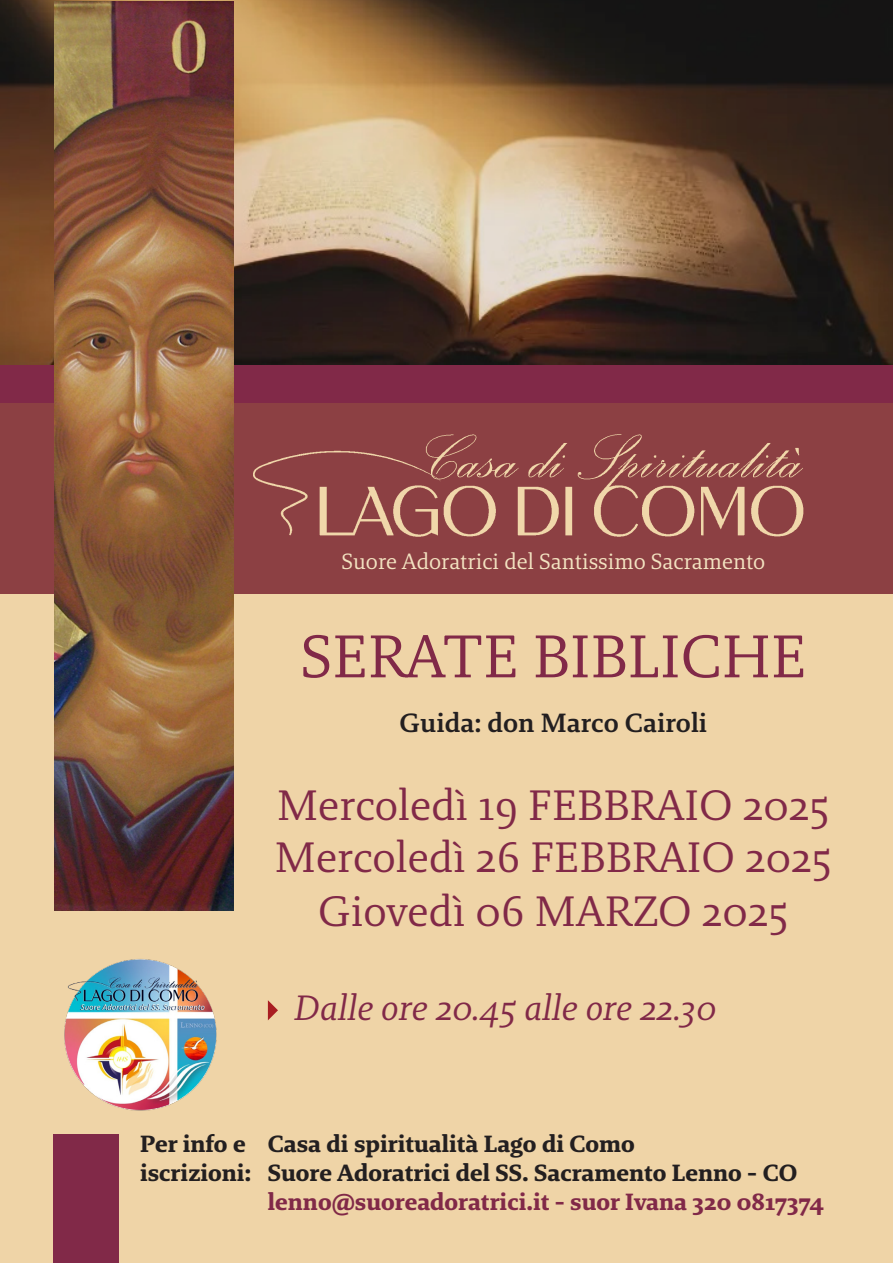
<style>
.page{position:relative;width:893px;height:1263px;background:#fff}
.page>*{position:absolute;margin:0;border:0;box-sizing:border-box;transform-origin:0 0}
.t1{font:61.5px "Brando";color:#812948}
.t2{font:43.5px "Brando";color:#812948}
.t3{font:italic 36px "Brando";color:#812948}
.t4{font:600 27px "Brando";color:#231f20}
.t5{font:700 24px "Brando";color:#231f20}
.t6{font:700 24px "Brando";color:#812948}
.t7{font:22.5px "Brando";color:#f3e3c1}
</style>
<div class="page">
<div style="left:0;top:404px;width:893px;height:859px;background:#efd4a7"></div>
<div style="left:0;top:402px;width:893px;height:192px;background:#8c4043"></div>
<svg style="left:0;top:0;width:893px;height:365px;background:#6d5740"></svg>
<div style="left:0;top:365px;width:893px;height:38px;background:#812948"></div>
<img style="left:54px;top:1px;width:180px;height:910px">
<img style="left:253px;top:434px;width:551px;height:103px">
<svg style="left:268px;top:1000px;width:10px;height:20px"></svg>
<img style="left:64px;top:959px;width:153px;height:152px">
<div style="left:53px;top:1134px;width:66px;height:129px;background:#812948"></div>
<p class="t7" style="left:342px;top:548px;width:425px">Suore Adoratrici del Santissimo Sacramento</p>
<p class="t1" style="left:300px;top:619px;width:508px">SERATE BIBLICHE</p>
<p class="t4" style="left:400px;top:706px;width:309px">Guida: don Marco Cairoli</p>
<p class="t2" style="left:277px;top:779px;width:554px">Mercoledì 19 FEBBRAIO 2025</p>
<p class="t2" style="left:275px;top:831px;width:558px">Mercoledì 26 FEBBRAIO 2025</p>
<p class="t2" style="left:318px;top:885px;width:472px">Giovedì 06 MARZO 2025</p>
<p class="t3" style="left:294px;top:986px;width:424px">Dalle ore 20.45 alle ore 22.30</p>
<p class="t5" style="left:140px;top:1129px;width:107px">Per info e</p>
<p class="t5" style="left:140px;top:1158px;width:113px">iscrizioni:</p>
<p class="t5" style="left:268px;top:1129px;width:368px">Casa di spiritualità Lago di Como</p>
<p class="t5" style="left:268px;top:1158px;width:531px">Suore Adoratrici del SS. Sacramento Lenno - CO</p>
<p class="t6" style="left:268px;top:1186px;width:557px">lenno@suoreadoratrici.it - suor Ivana 320 0817374</p>
</div>
